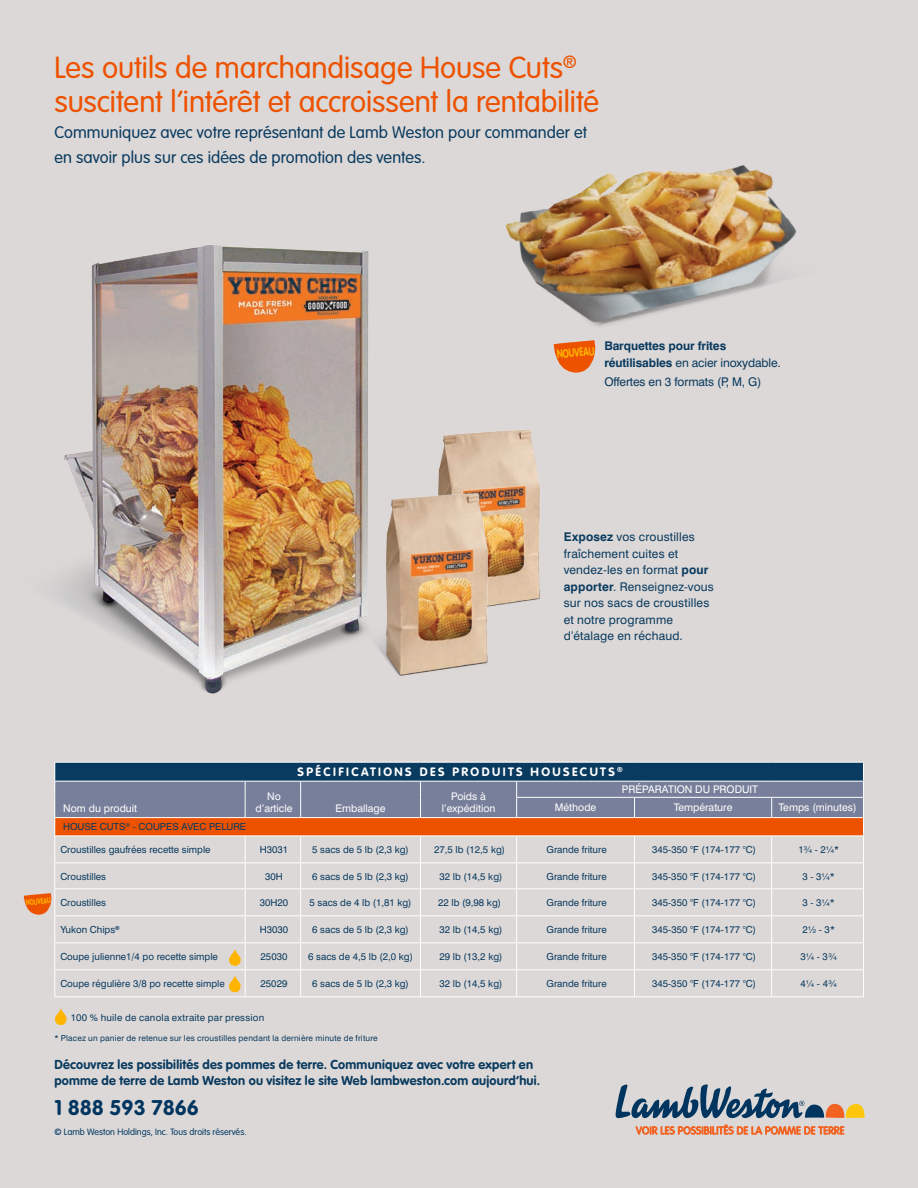
<style>
.page{position:relative;width:918px;height:1188px;background:#dcd8d7}
.page>*{position:absolute;margin:0;border:0;box-sizing:border-box;transform-origin:0 0}
.t1{font:300 30px/34.5px "VAG Rounded";color:#ed5200}
.t2{font:700 21px "VAG Rounded";color:#003560}
.t3{font:300 16.5px/25.5px "VAG Rounded";letter-spacing:.005em;color:#093a5f}
.t4{font:700 12.75px/15.8px "VAG Rounded";letter-spacing:.015em;color:#093a5f}
.t5{font:12px/16.5px "Swiss 721 BT";letter-spacing:.015em;color:#093a5f}
.t6{font:700 12px/16.5px "Swiss 721 BT";letter-spacing:-.01em;color:#093a5f}
.TOC1{font:700 12px "VAG Rounded";letter-spacing:.2em;color:#fff}
.t7{font:12px "Swiss 721 BT";letter-spacing:-.01em;color:#093a5f}
.t8{font:700 12px "VAG Rounded";color:#ffb500;scale:.7 1}
.t9{font:10.5px/12.6px "Swiss 721 BT";color:#fff;text-align:center}
.t10{font:9.75px "Swiss 721 BT";color:#093a5f}
.t11{font:9.75px "Swiss 721 BT";letter-spacing:.02em;color:#093a5f}
.t12{font:300 9px "VAG Rounded";color:#003864}
.t13{font:8.25px "Swiss 721 BT";letter-spacing:.025em;color:#093a5f}
.t14{font:700 7.95px "VAG Rounded";color:#ffb500;scale:.7 1}
.s1{font-weight:400}
.s2{font-weight:700}
</style>
<div class="page">
<img style="left:505px;top:165px;width:292px;height:161px">
<img style="left:56px;top:245px;width:313px;height:449px">
<img style="left:367px;top:403px;width:173px;height:197px">
<img style="left:352px;top:479px;width:185px;height:213px">
<hr style="left:54px;top:996px;width:191px;height:1px;background:#fff">
<hr style="left:245px;top:996px;width:56px;height:1px;background:#fff">
<hr style="left:301px;top:996px;width:120px;height:1px;background:#fff">
<hr style="left:421px;top:996px;width:96px;height:1px;background:#fff">
<hr style="left:517px;top:996px;width:118px;height:1px;background:#fff">
<hr style="left:635px;top:996px;width:137px;height:1px;background:#fff">
<hr style="left:772px;top:996px;width:92px;height:1px;background:#fff">
<hr style="left:54px;top:762px;width:191px;height:1px;background:#fff">
<hr style="left:245px;top:762px;width:56px;height:1px;background:#fff">
<hr style="left:301px;top:762px;width:120px;height:1px;background:#fff">
<hr style="left:421px;top:762px;width:96px;height:1px;background:#fff">
<hr style="left:517px;top:762px;width:118px;height:1px;background:#fff">
<hr style="left:635px;top:762px;width:137px;height:1px;background:#fff">
<hr style="left:772px;top:762px;width:92px;height:1px;background:#fff">
<svg style="left:554px;top:340px;width:41px;height:33px"></svg>
<svg style="left:55px;top:1008px;width:12px;height:17px"></svg>
<svg style="left:615px;top:1084px;width:250px;height:34px"></svg>
<svg style="left:636px;top:1124px;width:208px;height:11px"></svg>
<svg style="left:24px;top:763px;width:840px;height:233px"></svg>
<p class="t1" style="left:54px;top:50px;width:546px">Les outils de marchandisage House Cuts<sup>® </sup>suscitent l’intérêt et accroissent la rentabilité</p>
<p class="t3" style="left:54px;top:119px;width:534px">Communiquez avec votre représentant de Lamb Weston pour commander et en savoir plus sur ces idées de promotion des ventes.</p>
<p class="t8" style="left:557px;top:347px;width:55px;rotate:-5deg">NOUVEAU</p>
<p class="t6" style="left:604px;top:338px;width:178px">Barquettes pour frites réutilisables <span class="s1">en acier inoxydable.</span></p>
<p class="t7" style="left:604px;top:374px;width:159px">Offertes en 3 formats (P, M, G)</p>
<p class="t5" style="left:564px;top:528px;width:152px"><span class="s2">Exposez</span> vos croustilles fraîchement cuites et vendez-les en format <span class="s2">pour apporter</span>. Renseignez-vous sur nos sacs de croustilles et notre programme d’étalage en réchaud.</p>
<p class="t14" style="left:26px;top:898px;width:37px;rotate:-5deg">NOUVEAU</p>
<p class="t9" style="left:63px;top:802px;width:75px">Nom du produit</p>
<p class="TOC1" style="left:298px;top:764px;width:327px">SPÉCIFICATIONS DES PRODUITS HOUSECUTS <sup>®</sup></p>
<p class="t9" style="left:256px;top:789px;width:38px">No d’article</p>
<p class="t9" style="left:336px;top:802px;width:52px">Emballage</p>
<p class="t9" style="left:442px;top:789px;width:55px">Poids à l’expédition</p>
<p class="t9" style="left:622px;top:783px;width:138px">PRÉPARATION DU PRODUIT</p>
<p class="t9" style="left:555px;top:801px;width:43px">Méthode</p>
<p class="t9" style="left:674px;top:801px;width:60px">Température</p>
<p class="t9" style="left:779px;top:801px;width:80px">Temps (minutes)</p>
<p class="t10" style="left:63px;top:821px;width:185px">HOUSE CUTS<sup>®</sup> - COUPES AVEC PELURE</p>
<p class="t10" style="left:60px;top:844px;width:152px">Croustilles gaufrées recette simple</p>
<p class="t10" style="left:260px;top:844px;width:30px">H3031</p>
<p class="t10" style="left:312px;top:844px;width:98px">5 sacs de 5 lb (2,3 kg)</p>
<p class="t10" style="left:434px;top:844px;width:72px">27,5 lb (12,5 kg)</p>
<p class="t10" style="left:547px;top:844px;width:62px">Grande friture</p>
<p class="t10" style="left:652px;top:844px;width:105px">345-350 °F (174-177 °C)</p>
<p class="t10" style="left:798px;top:844px;width:42px">1¾ - 2¼*</p>
<p class="t10" style="left:60px;top:870px;width:47px">Croustilles</p>
<p class="t10" style="left:265px;top:870px;width:19px">30H</p>
<p class="t10" style="left:312px;top:870px;width:98px">6 sacs de 5 lb (2,3 kg)</p>
<p class="t10" style="left:440px;top:870px;width:64px">32 lb (14,5 kg)</p>
<p class="t10" style="left:547px;top:870px;width:62px">Grande friture</p>
<p class="t10" style="left:652px;top:870px;width:105px">345-350 °F (174-177 °C)</p>
<p class="t10" style="left:803px;top:870px;width:34px">3 - 3¼*</p>
<p class="t10" style="left:60px;top:897px;width:47px">Croustilles</p>
<p class="t10" style="left:260px;top:897px;width:30px">30H20</p>
<p class="t10" style="left:310px;top:897px;width:104px">5 sacs de 4 lb (1,81 kg)</p>
<p class="t10" style="left:438px;top:897px;width:64px">22 lb (9,98 kg)</p>
<p class="t10" style="left:547px;top:897px;width:62px">Grande friture</p>
<p class="t10" style="left:652px;top:897px;width:105px">345-350 °F (174-177 °C)</p>
<p class="t10" style="left:803px;top:897px;width:34px">3 - 3¼*</p>
<p class="t10" style="left:60px;top:924px;width:61px">Yukon Chips<sup>®</sup></p>
<p class="t10" style="left:260px;top:924px;width:30px">H3030</p>
<p class="t10" style="left:312px;top:924px;width:98px">6 sacs de 5 lb (2,3 kg)</p>
<p class="t10" style="left:440px;top:924px;width:64px">32 lb (14,5 kg)</p>
<p class="t10" style="left:547px;top:924px;width:62px">Grande friture</p>
<p class="t10" style="left:652px;top:924px;width:105px">345-350 °F (174-177 °C)</p>
<p class="t10" style="left:803px;top:924px;width:34px">2½ - 3*</p>
<p class="t10" style="left:60px;top:951px;width:159px">Coupe julienne1/4 po recette simple</p>
<p class="t10" style="left:261px;top:951px;width:28px">25030</p>
<p class="t10" style="left:308px;top:951px;width:106px">6 sacs de 4,5 lb (2,0 kg)</p>
<p class="t10" style="left:440px;top:951px;width:64px">29 lb (13,2 kg)</p>
<p class="t10" style="left:547px;top:951px;width:62px">Grande friture</p>
<p class="t10" style="left:652px;top:951px;width:105px">345-350 °F (174-177 °C)</p>
<p class="t10" style="left:800px;top:951px;width:38px">3¼ - 3¾</p>
<p class="t10" style="left:60px;top:978px;width:166px">Coupe régulière 3/8 po recette simple</p>
<p class="t10" style="left:261px;top:978px;width:28px">25029</p>
<p class="t10" style="left:312px;top:978px;width:98px">6 sacs de 5 lb (2,3 kg)</p>
<p class="t10" style="left:440px;top:978px;width:64px">32 lb (14,5 kg)</p>
<p class="t10" style="left:547px;top:978px;width:62px">Grande friture</p>
<p class="t10" style="left:652px;top:978px;width:105px">345-350 °F (174-177 °C)</p>
<p class="t10" style="left:801px;top:978px;width:38px">4¼ - 4¾</p>
<p class="t11" style="left:71px;top:1011px;width:195px">100 % huile de canola extraite par pression</p>
<p class="t13" style="left:54px;top:1033px;width:325px">* Placez un panier de retenue sur les croustilles pendant la dernière minute de friture</p>
<p class="t4" style="left:54px;top:1057px;width:487px">Découvrez les possibilités des pommes de terre. Communiquez avec votre expert en pomme de terre de Lamb Weston ou visitez le site Web lambweston.com aujourd’hui.</p>
<p class="t2" style="left:54px;top:1095px;width:146px">1 888 593 7866</p>
<p class="t12" style="left:54px;top:1127px;width:194px">© Lamb Weston Holdings, Inc. Tous droits réservés.</p>
</div>
